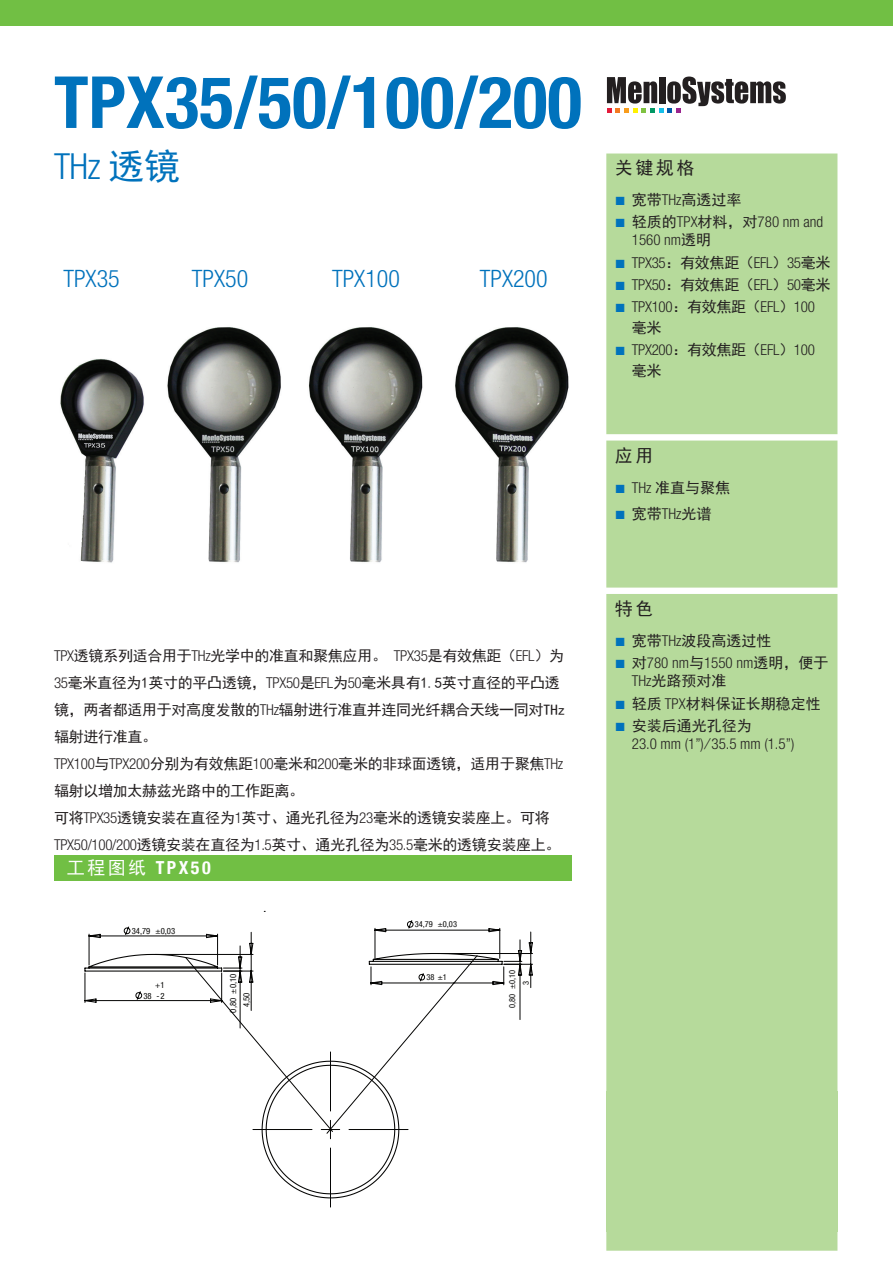
<style>
.page{position:relative;width:893px;height:1263px;background:#fff}
.page>*{position:absolute;margin:0;border:0;box-sizing:border-box;transform-origin:0 0}
.t1{font:700 condensed 72px "Helvetica Neue LT Com";color:#0072bc}
.t2{font:300 condensed 36px "Helvetica Neue LT Com";color:#0072bc}
.t3{font:300 condensed 24px "Helvetica Neue LT Com";color:#0072bc}
.t4{font:700 condensed 18px "Helvetica Neue LT Com";letter-spacing:.14em;color:#fff}
.t5{font:18px "Sim Hei";letter-spacing:.14em;color:#231f20}
.t6{font:15px/27px "Sim Hei";letter-spacing:-.02em;color:#231f20}
.t7{font:300 condensed 15px "Helvetica Neue LT Com";letter-spacing:-.02em;color:#231f20}
.t8{font:300 condensed 15px/18px "Helvetica Neue LT Com";color:#231f20}
.t9{font:15px "Sim Hei";color:#231f20}
.t10{font:condensed 8.55px/13.4px "Helvetica Neue LT Com";color:#050504}
.t11{font:condensed 8.4px/13.8px "Helvetica Neue LT Com";color:#050504}
.s1{font-family:"Sim Hei";font-weight:400;font-stretch:normal}
.s2{font-family:"Helvetica Neue LT Com";font-weight:300;font-stretch:condensed}
.s3{font-family:"Times New Roman";font-size:18px;color:#0072bc}
.s4{font-family:"Times New Roman";font-weight:400;font-stretch:normal;font-size:18px;color:#0072bc}
</style>
<div class="page">
<div style="left:0;top:0;width:893px;height:26px;background:#71bf44"></div>
<svg style="left:607px;top:77px;width:179px;height:36px"></svg>
<div style="left:606px;top:153px;width:231px;height:1098px;background:#b6da9b"></div>
<div style="left:606px;top:1091px;width:231px;height:141px;background:#b6da9b"></div>
<div style="left:54px;top:855px;width:517px;height:25px;background:#71bf44"></div>
<svg style="left:84px;top:920px;width:449px;height:287px"></svg>
<img style="left:60px;top:327px;width:509px;height:236px">
<h1 class="t1" style="left:54px;top:59px;width:529px">TPX35/50/100/200</h1>
<h2 class="t2" style="left:54px;top:146px;width:128px">THz <span class="s1">透镜</span></h2>
<h3 class="t3" style="left:63px;top:264px;width:58px">TPX35</h3>
<h3 class="t3" style="left:192px;top:264px;width:58px">TPX50</h3>
<h3 class="t3" style="left:332px;top:264px;width:69px">TPX100</h3>
<h3 class="t3" style="left:480px;top:264px;width:69px">TPX200</h3>
<p class="t6" style="left:54px;top:642px;width:513px"><span class="s2">TPX</span>透镜系列适合用于<span class="s2">THz</span>光学中的准直和聚焦应用。 <span class="s2">TPX35</span>是有效焦距（<span class="s2">EFL</span>）为<span class="s2">35</span>毫米直径为1英寸的平凸透镜，<span class="s2">TPX50</span>是<span class="s2">EFL</span>为<span class="s2">50</span>毫米具有1.5英寸直径的平凸透镜，两者都适用于对高度发散的<span class="s2">THz</span>辐射进行准直并连同光纤耦合天线一同对THz辐射进行准直。<br><span class="s2">TPX100</span>与<span class="s2">TPX200</span>分别为有效焦距<span class="s2">100</span>毫米和<span class="s2">200</span>毫米的非球面透镜，适用于聚焦<span class="s2">THz</span>辐射以增加太赫兹光路中的工作距离。<br>可将<span class="s2">TPX35</span>透镜安装在直径为<span class="s2">1</span>英寸、通光孔径为<span class="s2">23</span>毫米的透镜安装座上。可将<span class="s2">TPX50/100/200</span>透镜安装在直径为<span class="s2">1.5</span>英寸、通光孔径为<span class="s2">35.5</span>毫米的透镜安装座上。</p>
<p class="t4" style="left:67px;top:857px;width:145px"><span class="s1">工程图纸</span> TPX50</p>
<p class="t10" style="left:132px;top:924px;width:45px">34,79 ±0,03</p>
<p class="t10" style="left:155px;top:978px;width:11px">+1</p>
<p class="t10" style="left:143px;top:989px;width:23px">38 -2</p>
<p class="t11" style="left:415px;top:917px;width:44px">34,79 ±0,03</p>
<p class="t10" style="left:226px;top:1007px;width:35px;text-indent:-5px;rotate:-90deg">0,80 ±0,10<br>4,50</p>
<p class="t11" style="left:426px;top:970px;width:22px">38 ±1</p>
<p class="t11" style="left:505px;top:984px;width:16px;text-indent:-23px;rotate:-90deg">0,80 ±0,10<br>3</p>
<p class="t5" style="left:615px;top:159px;width:81px">关键规格</p>
<p class="t6" style="left:615px;top:186px;width:128px"><span class="s3">■</span> 宽带<span class="s2">THz</span>高透过率</p>
<p class="t8" style="left:632px;top:213px;width:193px;text-indent:-17px"><span class="s4">■</span> <span class="s1">轻质的</span>TPX<span class="s1">材料，对</span>780 nm and<br>1560 nm<span class="s1">透明</span></p>
<p class="t7" style="left:615px;top:254px;width:217px"><span class="s4">■</span> TPX35<span class="s1">：有效焦距（</span>EFL<span class="s1">）</span>35<span class="s1">毫米</span></p>
<p class="t7" style="left:615px;top:276px;width:217px"><span class="s4">■</span> TPX50<span class="s1">：有效焦距（</span>EFL<span class="s1">）</span>50<span class="s1">毫米</span></p>
<p class="t7" style="left:615px;top:298px;width:202px"><span class="s4">■</span> TPX100<span class="s1">：有效焦距（</span>EFL<span class="s1">）</span>100</p>
<p class="t6" style="left:632px;top:314px;width:31px">毫米</p>
<p class="t7" style="left:615px;top:341px;width:202px"><span class="s4">■</span> TPX200<span class="s1">：有效焦距（</span>EFL<span class="s1">）</span>100</p>
<p class="t6" style="left:632px;top:358px;width:31px">毫米</p>
<p class="t5" style="left:615px;top:446px;width:40px">应用</p>
<p class="t6" style="left:615px;top:474px;width:117px"><span class="s3">■</span> <span class="s2">THz</span> 准直与聚焦</p>
<p class="t6" style="left:615px;top:500px;width:98px"><span class="s3">■</span> 宽带<span class="s2">THz</span>光谱</p>
<p class="t5" style="left:615px;top:600px;width:40px">特色</p>
<p class="t9" style="left:615px;top:633px;width:158px"><span class="s3">■</span> 宽带<span class="s2">THz</span>波段高透过性</p>
<p class="t8" style="left:615px;top:654px;width:215px"><span class="s4">■</span> <span class="s1">对</span>780 nm<span class="s1">与</span>1550 nm<span class="s1">透明，便于</span></p>
<p class="t6" style="left:632px;top:667px;width:96px"><span class="s2">THz</span>光路预对准</p>
<p class="t9" style="left:615px;top:696px;width:207px"><span class="s3">■</span> 轻质 <span class="s2">TPX</span>材料保证长期稳定性</p>
<p class="t9" style="left:615px;top:718px;width:139px"><span class="s3">■</span> 安装后通光孔径为</p>
<p class="t7" style="left:632px;top:735px;width:164px">23.0 mm (1”)<span class="s1">/</span>35.5 mm (1.5”)</p>
</div>
